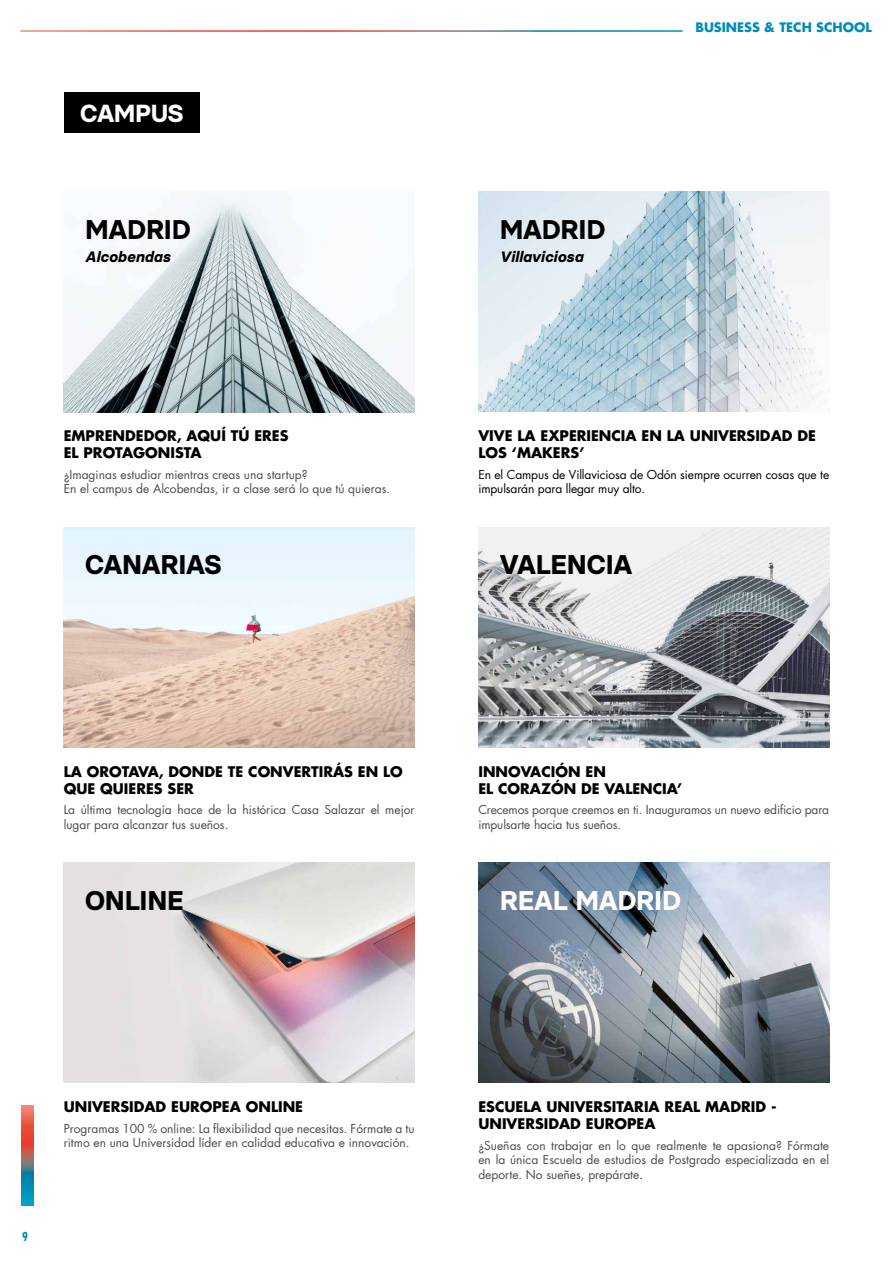
<style>
.page{position:relative;width:893px;height:1263px;background:#fff}
.page>*{position:absolute;margin:0;border:0;box-sizing:border-box;transform-origin:0 0}
.t1{font:700 27px "Basier Square";letter-spacing:-.01em;color:#000}
.t2{font:700 27px "Basier Square";letter-spacing:-.005em;color:#fff}
.t3{font:700 24.75px "Basier Square";letter-spacing:-.02em;color:#fff}
.t4{font:italic 700 15px "Basier Square";letter-spacing:.025em;color:#000}
.t5{font:700 14.25px/17.1px "Futura Std";color:#000}
.t6{font:700 12.75px "Futura Std";color:#008bb9}
.t7{font:12px/14.2px "Futura Std";color:#4a4a49}
.t8{font:12px/14.2px "Futura Std";letter-spacing:-.01em;color:#000}
.t9{font:700 condensed 12px "Futura Std";color:#008bb9}
.s1{color:#000}
</style>
<div class="page">
<div style="left:21px;top:1106px;width:12px;height:21px;background:#f18a7c"></div>
<div style="left:21px;top:1107px;width:12px;height:21px;background:#f08475"></div>
<div style="left:21px;top:1109px;width:12px;height:21px;background:#f08271"></div>
<div style="left:21px;top:1110px;width:12px;height:21px;background:#ef7c6a"></div>
<div style="left:21px;top:1112px;width:12px;height:21px;background:#ee7562"></div>
<div style="left:21px;top:1115px;width:12px;height:21px;background:#ed6c58"></div>
<div style="left:21px;top:1117px;width:12px;height:21px;background:#ec6650"></div>
<div style="left:21px;top:1120px;width:12px;height:21px;background:#eb5d46"></div>
<div style="left:21px;top:1123px;width:12px;height:21px;background:#ea533d"></div>
<div style="left:21px;top:1125px;width:12px;height:21px;background:#e94d37"></div>
<div style="left:21px;top:1129px;width:12px;height:21px;background:#e94835"></div>
<div style="left:21px;top:1133px;width:12px;height:21px;background:#e84433"></div>
<div style="left:21px;top:1137px;width:12px;height:21px;background:#e83f31"></div>
<div style="left:21px;top:1146px;width:12px;height:21px;background:#e34134"></div>
<div style="left:21px;top:1147px;width:12px;height:21px;background:#df4637"></div>
<div style="left:21px;top:1148px;width:12px;height:21px;background:#db4a3b"></div>
<div style="left:21px;top:1149px;width:12px;height:21px;background:#d55040"></div>
<div style="left:21px;top:1150px;width:12px;height:21px;background:#d15445"></div>
<div style="left:21px;top:1151px;width:12px;height:21px;background:#cb594a"></div>
<div style="left:21px;top:1152px;width:12px;height:21px;background:#c75c4d"></div>
<div style="left:21px;top:1153px;width:12px;height:21px;background:#c25f51"></div>
<div style="left:21px;top:1154px;width:12px;height:21px;background:#bc6357"></div>
<div style="left:21px;top:1155px;width:12px;height:21px;background:#b7665a"></div>
<div style="left:21px;top:1156px;width:12px;height:21px;background:#b1695e"></div>
<div style="left:21px;top:1157px;width:12px;height:21px;background:#aa6b63"></div>
<div style="left:21px;top:1158px;width:12px;height:21px;background:#a56e67"></div>
<div style="left:21px;top:1159px;width:12px;height:21px;background:#9d716c"></div>
<div style="left:21px;top:1160px;width:12px;height:21px;background:#977270"></div>
<div style="left:21px;top:1161px;width:12px;height:21px;background:#917473"></div>
<div style="left:21px;top:1162px;width:12px;height:21px;background:#887679"></div>
<div style="left:21px;top:1163px;width:12px;height:21px;background:#81777c"></div>
<div style="left:21px;top:1164px;width:12px;height:21px;background:#777980"></div>
<div style="left:21px;top:1165px;width:12px;height:21px;background:#6f7a84"></div>
<div style="left:21px;top:1166px;width:12px;height:21px;background:#667b87"></div>
<div style="left:21px;top:1167px;width:12px;height:21px;background:#597c8c"></div>
<div style="left:21px;top:1168px;width:12px;height:21px;background:#4f7d8f"></div>
<div style="left:21px;top:1169px;width:12px;height:21px;background:#447d92"></div>
<div style="left:21px;top:1170px;width:12px;height:21px;background:#2f7e96"></div>
<div style="left:21px;top:1171px;width:12px;height:21px;background:#187e9a"></div>
<div style="left:21px;top:1172px;width:12px;height:21px;background:#007fa0"></div>
<div style="left:21px;top:1174px;width:12px;height:21px;background:#007fa7"></div>
<div style="left:21px;top:1176px;width:12px;height:21px;background:#0081ab"></div>
<div style="left:21px;top:1179px;width:12px;height:21px;background:#0085af"></div>
<div style="left:21px;top:1182px;width:12px;height:21px;background:#0089b2"></div>
<div style="left:21px;top:1184px;width:12px;height:21px;background:#0097bf"></div>
<div style="left:64px;top:92px;width:136px;height:41px;background:#000"></div>
<img style="left:478px;top:192px;width:351px;height:220px">
<img style="left:478px;top:527px;width:351px;height:220px">
<img style="left:478px;top:863px;width:351px;height:220px">
<img style="left:64px;top:192px;width:351px;height:220px">
<img style="left:64px;top:527px;width:351px;height:220px">
<img style="left:64px;top:863px;width:351px;height:220px">
<p class="t6" style="left:695px;top:19px;width:178px">BUSINESS &amp; TECH SCHOOL</p>
<h2 class="t3" style="left:80px;top:98px;width:105px">CAMPUS</h2>
<h1 class="t1" style="left:85px;top:212px;width:107px">MADRID</h1>
<p class="t4" style="left:85px;top:247px;width:87px">Alcobendas</p>
<h1 class="t1" style="left:500px;top:212px;width:107px">MADRID</h1>
<p class="t4" style="left:500px;top:247px;width:85px">Villaviciosa</p>
<p class="t5" style="left:64px;top:427px;width:226px">EMPRENDEDOR, AQUÍ TÚ ERES<br>EL PROTAGONISTA</p>
<p class="t7" style="left:64px;top:468px;width:328px">¿Imaginas estudiar mientras creas una startup?<br>En el campus de Alcobendas, ir a clase será lo que tú quieras.</p>
<p class="t5" style="left:478px;top:427px;width:339px">VIVE LA EXPERIENCIA EN LA UNIVERSIDAD DE<br>LOS ‘MAKERS’</p>
<p class="t8" style="left:478px;top:468px;width:352px">En el Campus de Villaviciosa de Odón siempre ocurren cosas que te impulsarán para llegar muy alto.</p>
<h1 class="t1" style="left:85px;top:548px;width:138px">CANARIAS</h1>
<h1 class="t1" style="left:500px;top:548px;width:134px">VALENCIA</h1>
<p class="t5" style="left:64px;top:762px;width:341px">LA OROTAVA, DONDE TE CONVERTIRÁS EN LO<br>QUE QUIERES SER</p>
<p class="t7" style="left:64px;top:803px;width:352px">La última tecnología hace de la histórica Casa Salazar el mejor lugar para alcanzar tus sueños.</p>
<h1 class="t1" style="left:85px;top:883px;width:100px">ONLINE</h1>
<p class="t5" style="left:478px;top:762px;width:205px">INNOVACIÓN EN<br>EL CORAZÓN DE VALENCIA’</p>
<p class="t7" style="left:478px;top:803px;width:352px">Crecemos porque creemos en ti. Inauguramos un nuevo edificio para impulsarte hacia tus sueños.</p>
<h1 class="t2" style="left:500px;top:883px;width:183px">REAL MADRID</h1>
<p class="t9" style="left:22px;top:1229px;width:7px">9</p>
<p class="t5" style="left:64px;top:1098px;width:241px">UNIVERSIDAD EUROPEA ONLINE</p>
<p class="t7" style="left:64px;top:1121px;width:352px">Programas 100 % online: La flexibilidad que necesitas. Fórmate a tu ritmo en una Universidad líder en calidad educativa e innovación.</p>
<p class="t5" style="left:478px;top:1098px;width:300px">ESCUELA UNIVERSITARIA REAL MADRID -<br>UNIVERSIDAD EUROPEA</p>
<p class="t7" style="left:478px;top:1138px;width:352px;text-align:justify">¿Sueñas con trabajar en lo que realmente te apasiona? Fórmate en la única Escuela de estudios de Postgrado especializada en el deporte. No sueñes, prepárate<span class="s1">.</span></p>
</div>
